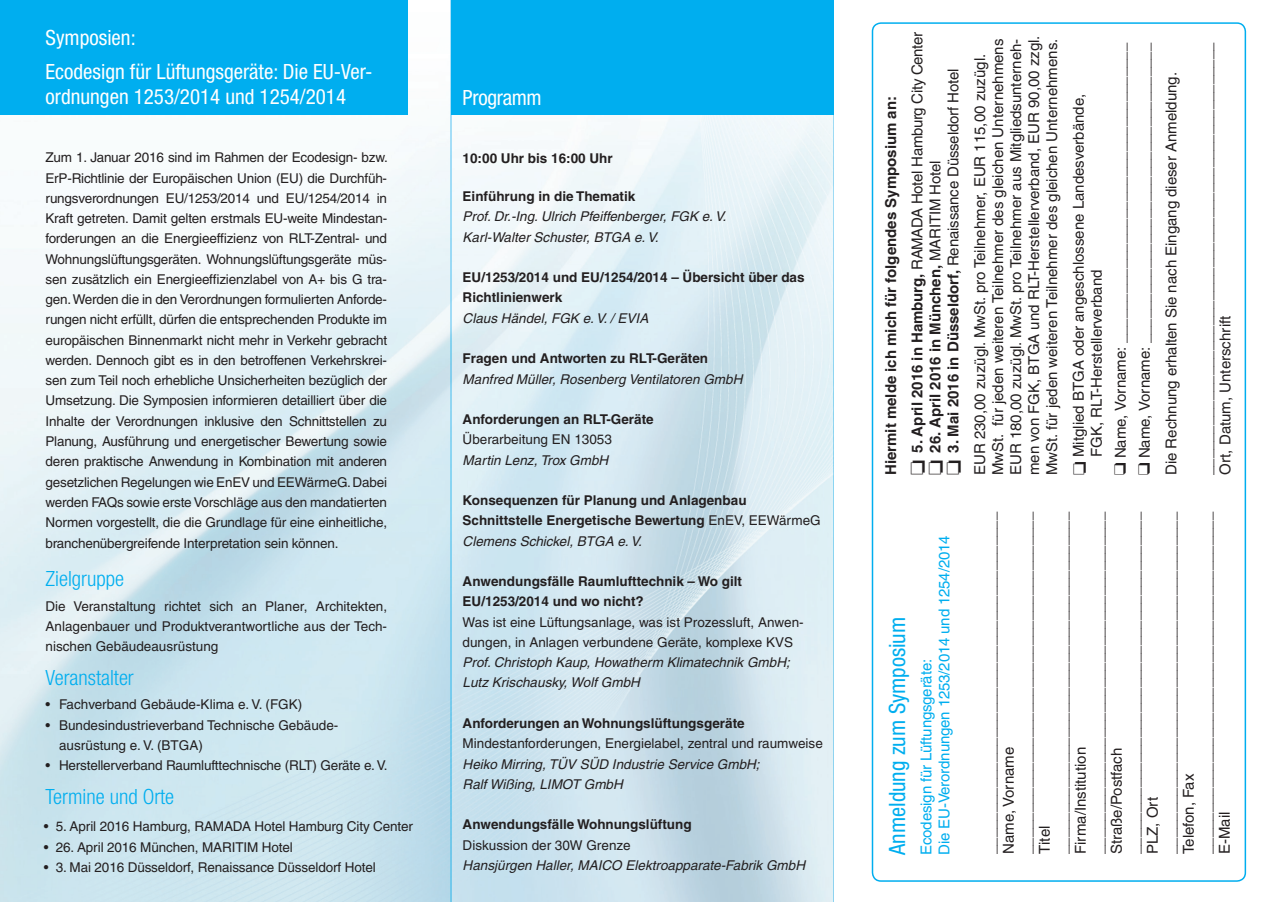
<style>
.page{position:relative;width:1272px;height:902px;background:#fff}
.page>*{position:absolute;margin:0;border:0;box-sizing:border-box;transform-origin:0 0}
.t1{font:condensed 22.5px "Helvetica Neue";color:#00aeef}
.t2{font:condensed 21px/33.8px "Helvetica Neue";color:#fff}
.t3{font:300 condensed 21px "Helvetica Neue LT Std";color:#00aeef}
.t4{font:15px/18px "Helvetica";color:#231f20}
.t5{font:700 15px/26.5px "Helvetica";color:#231f20}
.t6{font:15px/18px "Helvetica";letter-spacing:-.01em;color:#00aeef}
.t7{font:13.5px/20.2px "Helvetica";color:#231f20}
.t8{font:700 13.5px/20.2px "Helvetica";color:#231f20}
.t9{font:italic 13.5px/20.2px "Helvetica";color:#231f20}
.s1{font-weight:400}
.s2{font-weight:400;font-style:italic}
</style>
<div class="page">
<img style="left:0;top:0;width:834px;height:901px">
<div style="left:451px;top:0;width:382px;height:114px;background:#00aeef"></div>
<div style="left:0;top:0;width:408px;height:114px;background:#00aeef"></div>
<div style="left:871px;top:22px;width:374px;height:859px;border:2px solid #00aeef;border-radius:9px"></div>
<h2 class="t2" style="left:45px;top:21px;width:328px">Symposien:<br>Ecodesign für Lüftungsgeräte: Die EU-Ver-</h2>
<h2 class="t2" style="left:45px;top:80px;width:302px">ordnungen 1253/2014 und 1254/2014</h2>
<p class="t7" style="left:45px;top:147px;width:344px;text-align:justify">Zum 1. Januar 2016 sind im Rahmen der Ecodesign- bzw.<br>ErP-Richtlinie der Europäischen Union (EU) die Durchfüh&shy;rungsverordnungen EU/1253/2014 und EU/1254/2014 in Kraft getreten. Damit gelten erstmals EU-weite Mindestan&shy;forderungen an die Energieeffizienz von RLT-Zentral- und Wohnungslüftungsgeräten. Wohnungslüftungsgeräte müs&shy;sen zusätzlich ein Energieeffizienzlabel von A+ bis G tra&shy;gen. Werden die in den Verordnungen formulierten Anforde&shy;rungen nicht erfüllt, dürfen die entsprechenden Produkte im europäischen Binnenmarkt nicht mehr in Verkehr gebracht werden. Dennoch gibt es in den betroffenen Verkehrskrei&shy;sen zum Teil noch erhebliche Unsicherheiten bezüglich der Umsetzung. Die Symposien informieren detailliert über die Inhalte der Verordnungen inklusive den Schnittstellen zu Planung, Ausführung und energetischer Bewertung sowie deren praktische Anwendung in Kombination mit anderen gesetzlichen Regelungen wie EnEV und EEWärmeG. Dabei werden FAQs sowie erste Vorschläge aus den mandatierten Normen vorgestellt, die die Grundlage für eine einheitliche, branchenübergreifende Interpretation sein können.</p>
<h2 class="t3" style="left:45px;top:566px;width:80px">Zielgruppe</h2>
<p class="t7" style="left:45px;top:595px;width:343px;text-align:justify">Die Veranstaltung richtet sich an Planer, Architekten, Anlagenbauer und Produktverantwortliche aus der Tech&shy;nischen Gebäudeausrüstung</p>
<h2 class="t3" style="left:45px;top:665px;width:90px">Veranstalter</h2>
<p class="t7" style="left:45px;top:694px;width:258px">• Fachverband Gebäude-Klima e. V. (FGK)</p>
<p class="t7" style="left:59px;top:714px;width:281px;text-indent:-14px">• Bundesindustrieverband Technische Gebäude&shy;ausrüstung e. V. (BTGA)</p>
<p class="t7" style="left:45px;top:755px;width:343px">• Herstellerverband Raumlufttechnische (RLT) Geräte e. V.</p>
<h2 class="t3" style="left:45px;top:784px;width:130px">Termine und Orte</h2>
<p class="t7" style="left:44px;top:816px;width:371px">• 5. April 2016 Hamburg, RAMADA Hotel Hamburg City Center</p>
<p class="t7" style="left:44px;top:836px;width:250px">• 26. April 2016 München, MARITIM Hotel</p>
<p class="t7" style="left:44px;top:856px;width:333px">• 3. Mai 2016 Düsseldorf, Renaissance Düsseldorf Hotel</p>
<h2 class="t2" style="left:462px;top:80px;width:81px">Programm</h2>
<p class="t8" style="left:462px;top:148px;width:152px">10:00 Uhr bis 16:00 Uhr</p>
<p class="t8" style="left:462px;top:186px;width:174px">Einführung in die Thematik</p>
<p class="t9" style="left:462px;top:206px;width:265px">Prof. Dr.-Ing. Ulrich Pfeiffenberger, FGK e. V.<br>Karl-Walter Schuster, BTGA e. V.</p>
<p class="t8" style="left:462px;top:267px;width:343px">EU/1253/2014 und EU/1254/2014 – Übersicht über das<br>Richtlinienwerk</p>
<p class="t9" style="left:462px;top:308px;width:187px">Claus Händel, FGK e. V. / EVIA</p>
<p class="t8" style="left:462px;top:348px;width:247px">Fragen und Antworten zu RLT-Geräten</p>
<p class="t9" style="left:462px;top:368px;width:281px">Manfred Müller, Rosenberg Ventilatoren GmbH</p>
<p class="t8" style="left:462px;top:409px;width:193px">Anforderungen an RLT-Geräte</p>
<p class="t7" style="left:462px;top:429px;width:151px">Überarbeitung EN 13053</p>
<p class="t9" style="left:462px;top:449px;width:147px">Martin Lenz, Trox GmbH</p>
<p class="t8" style="left:462px;top:490px;width:359px">Konsequenzen für Planung und Anlagenbau<br>Schnittstelle Energetische Bewertung <span class="s1">EnEV, EEWärmeG<br></span><span class="s2">Clemens Schickel, BTGA e. V.</span></p>
<p class="t8" style="left:462px;top:571px;width:281px">Anwendungsfälle Raumlufttechnik – Wo gilt<br>EU/1253/2014 und wo nicht?</p>
<p class="t7" style="left:462px;top:611px;width:342px">Was ist eine Lüftungsanlage, was ist Prozessluft, Anwen&shy;dungen, in Anlagen verbundene Geräte, komplexe KVS</p>
<p class="t9" style="left:462px;top:652px;width:329px">Prof. Christoph Kaup, Howatherm Klimatechnik GmbH;<br>Lutz Krischausky, Wolf GmbH</p>
<p class="t8" style="left:462px;top:712px;width:283px">Anforderungen an Wohnungslüftungsgeräte</p>
<p class="t7" style="left:462px;top:733px;width:362px">Mindestanforderungen, Energielabel, zentral und raumweise</p>
<p class="t9" style="left:462px;top:753px;width:298px">Heiko Mirring, TÜV SÜD Industrie Service GmbH;<br>Ralf Wißing, LIMOT GmbH</p>
<p class="t8" style="left:462px;top:814px;width:230px">Anwendungsfälle Wohnungslüftung</p>
<p class="t7" style="left:462px;top:834px;width:169px">Diskussion der 30W Grenze</p>
<p class="t9" style="left:462px;top:854px;width:344px">Hansjürgen Haller, MAICO Elektroapparate-Fabrik GmbH</p>
<p class="t5" style="left:877px;top:475px;width:445px;rotate:-90deg">Hiermit melde ich mich für folgendes Symposium an:<br>❏ 5. April 2016 in Hamburg, <span class="s1">RAMADA Hotel Hamburg City Center</span></p>
<p class="t5" style="left:926px;top:475px;width:408px;line-height:18px;rotate:-90deg">❏ 26. April 2016 in München, <span class="s1">MARITIM Hotel<br></span>❏ 3. Mai 2016 in Düsseldorf, <span class="s1">Renaissance Düsseldorf Hotel</span></p>
<p class="t4" style="left:970px;top:475px;width:441px;rotate:-90deg">EUR 230,00 zuzügl. MwSt. pro Teilnehmer, EUR 115,00 zuzügl.<br>MwSt. für jeden weiteren Teilnehmer des gleichen Unternehmens EUR 180,00 zuzügl. MwSt. pro Teilnehmer aus Mitgliedsunterneh&shy;men von FGK, BTGA und RLT-Herstellerverband, EUR 90,00 zzgl.<br>MwSt. für jeden weiteren Teilnehmer des gleichen Unternehmens.</p>
<p class="t4" style="left:1069px;top:457px;width:364px;text-indent:-18px;rotate:-90deg">❏ Mitglied BTGA oder angeschlossene Landesverbände,<br>FGK, RLT-Herstellerverband</p>
<p class="t4" style="left:1111px;top:475px;width:433px;rotate:-90deg">❑ Name, Vorname: ____________________________________</p>
<p class="t4" style="left:1131px;top:475px;width:433px;line-height:26.5px;rotate:-90deg">❑ Name, Vorname: ____________________________________<br>Die Rechnung erhalten Sie nach Eingang dieser Anmeldung.</p>
<p class="t4" style="left:1197px;top:475px;width:434px;rotate:-90deg">____________________________________________________<br>Ort, Datum, Unterschrift</p>
<h1 class="t1" style="left:884px;top:854px;width:239px;rotate:-90deg">Anmeldung zum Symposium</h1>
<p class="t6" style="left:917px;top:854px;width:321px;rotate:-90deg">Ecodesign für Lüftungsgeräte:<br>Die EU-Verordnungen 1253/2014 und 1254/2014</p>
<p class="t4" style="left:981px;top:854px;width:343px;rotate:-90deg">_________________________________________<br>Name, Vorname _________________________________________<br>Titel _________________________________________<br>Firma/Institution _________________________________________<br>Straße/Postfach _________________________________________<br>PLZ, Ort _________________________________________<br>Telefon, Fax _________________________________________<br>E-Mail</p>
</div>
